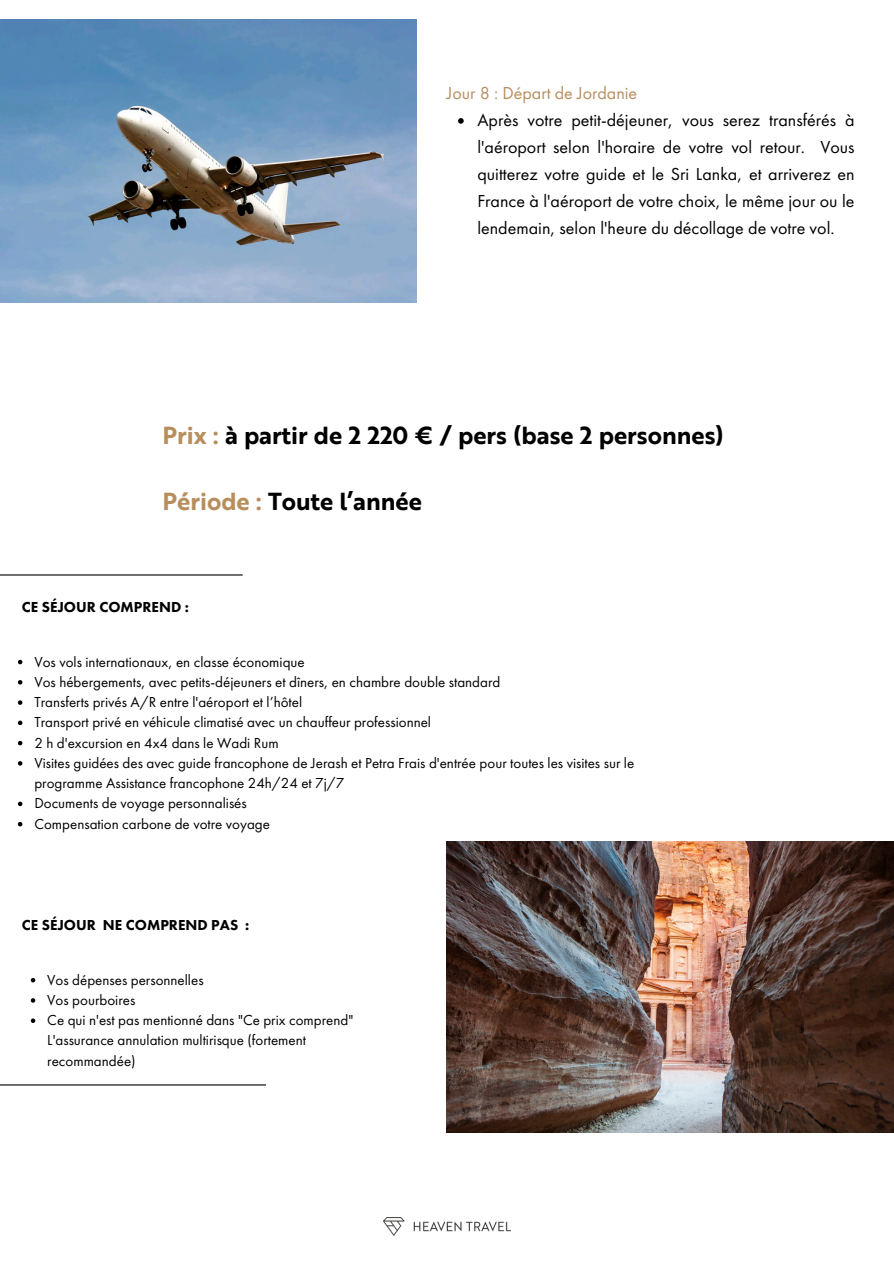
<style>
.page{position:relative;width:894px;height:1264px;background:#fff}
.page>*{position:absolute;margin:0;border:0;box-sizing:border-box;transform-origin:0 0}
.t1{font:700 24px "Brother 1816";color:#000}
.t2{font:18px/27px "Futura PT";color:#000;text-align:justify}
.t3{font:18px "Futura PT";color:#b88e5d}
.t4{font:15px/20.2px "Futura PT";color:#000}
.t5{font:800 15px "Futura PT";color:#000}
.s1{color:#b88e5d}
</style>
<div class="page">
<img style="left:383px;top:1217px;width:127px;height:18px">
<hr style="left:0;top:1084px;width:266px;height:1px;background:#000">
<hr style="left:0;top:574px;width:243px;height:1px;background:#000">
<img style="left:446px;top:841px;width:447px;height:291px">
<svg style="left:18px;top:660px;width:4px;height:4px"></svg>
<svg style="left:18px;top:680px;width:4px;height:4px"></svg>
<svg style="left:18px;top:700px;width:4px;height:5px"></svg>
<svg style="left:18px;top:720px;width:4px;height:5px"></svg>
<svg style="left:18px;top:741px;width:4px;height:4px"></svg>
<svg style="left:18px;top:761px;width:4px;height:4px"></svg>
<svg style="left:18px;top:801px;width:4px;height:5px"></svg>
<svg style="left:18px;top:822px;width:4px;height:4px"></svg>
<svg style="left:31px;top:978px;width:4px;height:4px"></svg>
<svg style="left:31px;top:998px;width:4px;height:4px"></svg>
<svg style="left:31px;top:1018px;width:4px;height:4px"></svg>
<svg style="left:458px;top:118px;width:5px;height:6px"></svg>
<img style="left:0;top:20px;width:416px;height:282px">
<p class="t3" style="left:446px;top:81px;width:192px">Jour 8 : Départ de Jordanie</p>
<p class="t2" style="left:477px;top:106px;width:378px">Après votre petit-déjeuner, vous serez transférés à l'aéroport selon l'horaire de votre vol retour. Vous quitterez votre guide et le Sri Lanka, et arriverez en France à l'aéroport de votre choix, le même jour ou le lendemain, selon l'heure du décollage de votre vol.</p>
<p class="t1" style="left:162px;top:426px;width:562px"><span class="s1">Prix :</span> à partir de 2 220 € / pers (base 2 personnes)</p>
<p class="t1" style="left:162px;top:491px;width:261px"><span class="s1">Période :</span> Toute l’année</p>
<p class="t5" style="left:22px;top:597px;width:169px">CE SÉJOUR COMPREND :</p>
<h1 class="t4" style="left:34px;top:651px;width:272px">Vos vols internationaux, en classe économique</h1>
<h1 class="t4" style="left:34px;top:671px;width:467px">Vos hébergements, avec petits-déjeuners et dîners, en chambre double standard</h1>
<h3 class="t4" style="left:34px;top:692px;width:269px">Transferts privés A/R entre l'aéroport et l’hôtel</h3>
<p class="t4" style="left:34px;top:712px;width:398px">Transport privé en véhicule climatisé avec un chauffeur professionnel</p>
<p class="t4" style="left:34px;top:732px;width:246px">2 h d'excursion en 4x4 dans le Wadi Rum</p>
<p class="t4" style="left:34px;top:752px;width:601px">Visites guidées des avec guide francophone de Jerash et Petra Frais d'entrée pour toutes les visites sur le programme Assistance francophone 24h/24 et 7j/7</p>
<p class="t4" style="left:34px;top:793px;width:214px">Documents de voyage personnalisés</p>
<p class="t4" style="left:34px;top:813px;width:237px">Compensation carbone de votre voyage</p>
<p class="t5" style="left:22px;top:915px;width:229px">CE SÉJOUR NE COMPREND PAS :</p>
<h3 class="t4" style="left:47px;top:969px;width:158px">Vos dépenses personnelles</h3>
<p class="t4" style="left:47px;top:989px;width:89px">Vos pourboires</p>
<p class="t4" style="left:47px;top:1009px;width:307px">Ce qui n'est pas mentionné dans "Ce prix comprend"<br>L'assurance annulation multirisque (fortement recommandée)</p>
</div>
